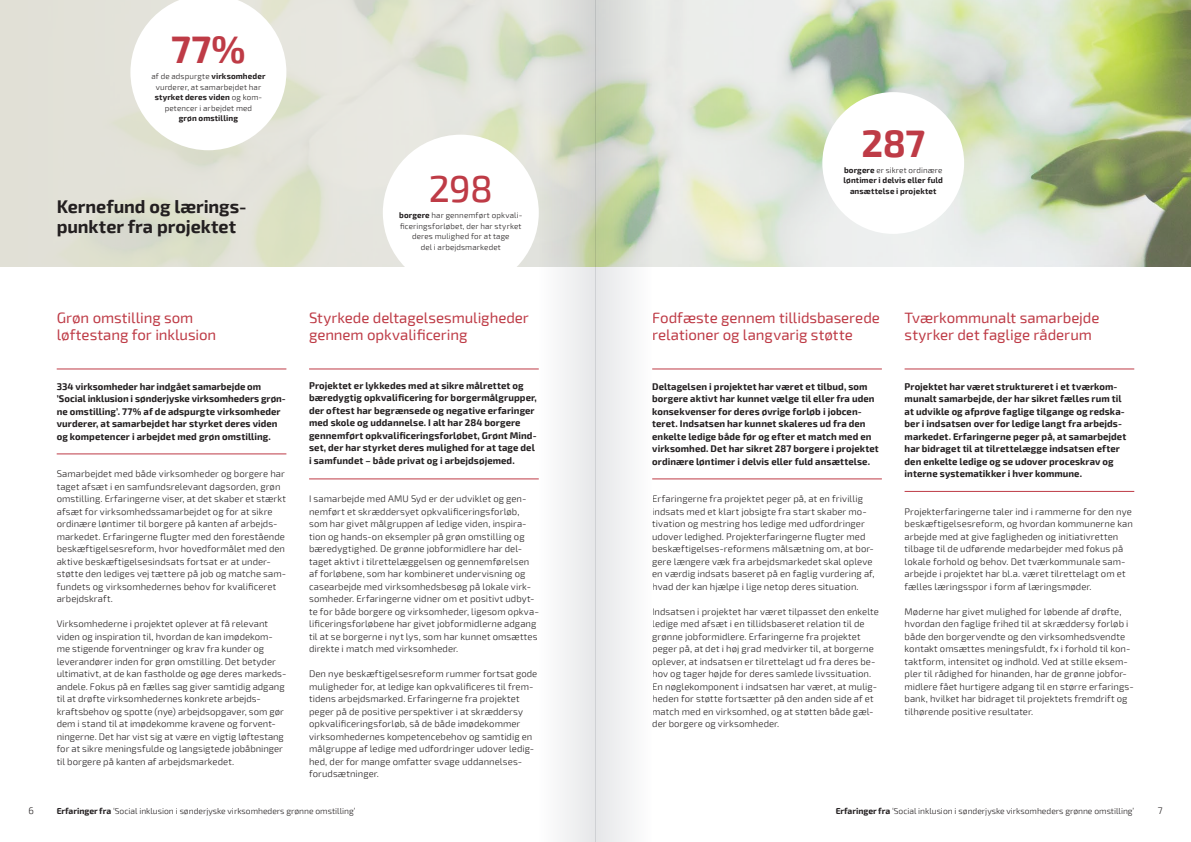
<style>
.page{position:relative;width:1191px;height:842px;background:#fff}
.page>*{position:absolute;margin:0;border:0;box-sizing:border-box;transform-origin:0 0}
.t1{font:700 37.5px "Exo 2";color:#be3b46}
.t2{font:500 37.5px "Exo 2";color:#be3b46}
.t3{font:700 18px/20px "Exo 2";letter-spacing:-.005em;color:#231f20}
.t4{font:15px/17px "Exo 2";letter-spacing:-.005em;color:#be3b46}
.t5{font:300 9.5px/12.5px "Exo 2";letter-spacing:.01em;color:#231f20}
.t6{font:700 9.5px/12.5px "Exo 2";letter-spacing:.01em;color:#231f20}
.t7{font:300 8.5px "Exo 2";color:#231f20}
.t8{font:300 8px/10.5px "Exo 2";letter-spacing:.015em;color:#231f20;text-align:center}
.t9{font:700 8px/10.5px "Exo 2";letter-spacing:.015em;color:#231f20;text-align:center}
.s1{font-weight:700}
.s2{font-weight:300}
</style>
<div class="page">
<img style="left:0;top:0;width:1191px;height:266px">
<hr style="left:652px;top:369px;width:230px;height:1px;background:#be3b46">
<hr style="left:652px;top:479px;width:230px;height:1px;background:#be3b46">
<hr style="left:904px;top:369px;width:230px;height:1px;background:#be3b46">
<hr style="left:904px;top:491px;width:230px;height:1px;background:#be3b46">
<svg style="left:130px;top:0;width:156px;height:150px"></svg>
<div style="left:822px;top:92px;width:142px;height:142px;background:#fff;border-radius:50%"></div>
<hr style="left:57px;top:369px;width:229px;height:1px;background:#be3b46">
<hr style="left:57px;top:454px;width:229px;height:1px;background:#be3b46">
<hr style="left:309px;top:369px;width:230px;height:1px;background:#be3b46">
<hr style="left:309px;top:479px;width:230px;height:1px;background:#be3b46">
<div style="left:383px;top:135px;width:156px;height:156px;background:#fff;border-radius:50%"></div>
<svg style="left:595px;top:0;width:57px;height:842px"></svg>
<svg style="left:539px;top:0;width:56px;height:842px"></svg>
<h1 class="t1" style="left:171px;top:28px;width:76px">77%</h1>
<p class="t8" style="left:151px;top:71px;width:115px">af de adspurgte <span class="s1">virksomheder </span>vurderer, at samarbejdet har <span class="s1">styrket deres viden</span> og kom&shy;petencer i arbejdet med</p>
<p class="t9" style="left:179px;top:113px;width:61px">grøn omstilling</p>
<h2 class="t3" style="left:57px;top:197px;width:191px">Kernefund og lærings&shy;punkter fra projektet</h2>
<h1 class="t2" style="left:429px;top:167px;width:66px">298</h1>
<p class="t8" style="left:399px;top:210px;width:124px"><span class="s1">borgere</span> har gennemført opkvali&shy;ficeringsforløbet, der har styrket deres mulighed for at tage<br>del i arbejdsmarkedet</p>
<h3 class="t4" style="left:57px;top:309px;width:161px">Grøn omstilling som løftestang for inklusion</h3>
<p class="t6" style="left:57px;top:380px;width:231px">334 virksomheder har indgået samarbejde om ’Social inklusion i sønderjyske virksomheders grøn&shy;ne omstilling’. 77% af de adspurgte virksomheder vurderer, at samarbejdet har styrket deres viden og kompetencer i arbejdet med grøn omstilling.</p>
<p class="t5" style="left:57px;top:468px;width:231px">Samarbejdet med både virksomheder og borgere har taget afsæt i en samfundsrelevant dagsorden, grøn omstilling. Erfaringerne viser, at det skaber et stærkt afsæt for virksomhedssamarbejdet og for at sikre ordinære løntimer til borgere på kanten af arbejds&shy;markedet. Erfaringerne flugter med den forestående beskæftigelsesreform, hvor hovedformålet med den aktive beskæftigelsesindsats fortsat er at under&shy;støtte den lediges vej tættere på job og matche sam&shy;fundets og virksomhedernes behov for kvalificeret arbejdskraft.</p>
<p class="t5" style="left:57px;top:618px;width:231px">Virksomhederne i projektet oplever at få relevant viden og inspiration til, hvordan de kan imødekom&shy;me stigende forventninger og krav fra kunder og leverandører inden for grøn omstilling. Det betyder ultimativt, at de kan fastholde og øge deres markeds&shy;andele. Fokus på en fælles sag giver samtidig adgang til at drøfte virksomhedernes konkrete arbejds&shy;kraftsbehov og spotte (nye) arbejdsopgaver, som gør dem i stand til at imødekomme kravene og forvent&shy;ningerne. Det har vist sig at være en vigtig løftestang for at sikre meningsfulde og langsigtede jobåbninger til borgere på kanten af arbejdsmarkedet.</p>
<h3 class="t4" style="left:309px;top:309px;width:221px">Styrkede deltagelsesmuligheder gennem opkvalificering</h3>
<p class="t6" style="left:309px;top:379px;width:229px">Projektet er lykkedes med at sikre målrettet og bæredygtig opkvalificering for borgermålgrupper, der oftest har begrænsede og negative erfaringer med skole og uddannelse. I alt har 284 borgere gennemført opkvalificeringsforløbet, Grønt Mind&shy;set, der har styrket deres mulighed for at tage del i samfundet – både privat og i arbejdsøjemed.</p>
<p class="t5" style="left:309px;top:493px;width:231px">I samarbejde med AMU Syd er der udviklet og gen&shy;nemført et skræddersyet opkvalificeringsforløb, som har givet målgruppen af ledige viden, inspira&shy;tion og hands-on eksempler på grøn omstilling og bæredygtighed. De grønne jobformidlere har del&shy;taget aktivt i tilrettelæggelsen og gennemførelsen af forløbene, som har kombineret undervisning og casearbejde med virksomhedsbesøg på lokale virk&shy;somheder. Erfaringerne vidner om et positivt udbyt&shy;te for både borgere og virksomheder, ligesom opkva&shy;lificeringsforløbene har givet jobformidlerne adgang til at se borgerne i nyt lys, som har kunnet omsættes direkte i match med virksomheder.</p>
<p class="t5" style="left:309px;top:668px;width:230px">Den nye beskæftigelsesreform rummer fortsat gode muligheder for, at ledige kan opkvalificeres til frem&shy;tidens arbejdsmarked. Erfaringerne fra projektet peger på de positive perspektiver i at skræddersy opkvalificeringsforløb, så de både imødekommer virksomhedernes kompetencebehov og samtidig en målgruppe af ledige med udfordringer udover ledig&shy;hed, der for mange omfatter svage uddannelses&shy;forudsætninger.</p>
<h1 class="t1" style="left:861px;top:121px;width:65px">287</h1>
<p class="t9" style="left:843px;top:165px;width:101px">borgere <span class="s2">er sikret ordinære </span>løntimer i delvis eller fuld ansættelse i projektet</p>
<h3 class="t4" style="left:652px;top:309px;width:229px">Fodfæste gennem tillidsbaserede relationer og langvarig støtte</h3>
<p class="t6" style="left:652px;top:380px;width:228px">Deltagelsen i projektet har været et tilbud, som borgere aktivt har kunnet vælge til eller fra uden konsekvenser for deres øvrige forløb i jobcen&shy;teret. Indsatsen har kunnet skaleres ud fra den enkelte ledige både før og efter et match med en virksomhed. Det har sikret 287 borgere i projektet ordinære løntimer i delvis eller fuld ansættelse.</p>
<p class="t5" style="left:652px;top:493px;width:224px">Erfaringerne fra projektet peger på, at en frivillig indsats med et klart jobsigte fra start skaber mo&shy;tivation og mestring hos ledige med udfordringer udover ledighed. Projekterfaringerne flugter med beskæftigelses-reformens målsætning om, at bor&shy;gere længere væk fra arbejdsmarkedet skal opleve en værdig indsats baseret på en faglig vurdering af, hvad der kan hjælpe i lige netop deres situation.</p>
<p class="t5" style="left:652px;top:605px;width:228px">Indsatsen i projektet har været tilpasset den enkelte ledige med afsæt i en tillidsbaseret relation til de grønne jobformidlere. Erfaringerne fra projektet peger på, at det i høj grad medvirker til, at borgerne oplever, at indsatsen er tilrettelagt ud fra deres be&shy;hov og tager højde for deres samlede livssituation.<br>En nøglekomponent i indsatsen har været, at mulig&shy;heden for støtte fortsætter på den anden side af et match med en virksomhed, og at støtten både gæl&shy;der borgere og virksomheder.</p>
<h3 class="t4" style="left:904px;top:309px;width:196px">Tværkommunalt samarbejde styrker det faglige råderum</h3>
<p class="t6" style="left:904px;top:380px;width:223px">Projektet har været struktureret i et tværkom&shy;munalt samarbejde, der har sikret fælles rum til at udvikle og afprøve faglige tilgange og redska&shy;ber i indsatsen over for ledige langt fra arbejds&shy;markedet. Erfaringerne peger på, at samarbejdet har bidraget til at tilrettelægge indsatsen efter den enkelte ledige og se udover proceskrav og interne systematikker i hver kommune.</p>
<p class="t5" style="left:904px;top:505px;width:230px">Projekterfaringerne taler ind i rammerne for den nye beskæftigelsesreform, og hvordan kommunerne kan arbejde med at give fagligheden og initiativretten tilbage til de udførende medarbejder med fokus på lokale forhold og behov. Det tværkommunale sam&shy;arbejde i projektet har bl.a. været tilrettelagt om et fælles læringsspor i form af læringsmøder.</p>
<p class="t5" style="left:904px;top:605px;width:231px">Møderne har givet mulighed for løbende af drøfte, hvordan den faglige frihed til at skræddersy forløb i både den borgervendte og den virksomhedsvendte kontakt omsættes meningsfuldt, fx i forhold til kon&shy;taktform, intensitet og indhold. Ved at stille eksem&shy;pler til rådighed for hinanden, har de grønne jobfor&shy;midlere fået hurtigere adgang til en større erfarings&shy;bank, hvilket har bidraget til projektets fremdrift og tilhørende positive resultater.</p>
<p class="t5" style="left:28px;top:804px;width:7px">6</p>
<p class="t7" style="left:57px;top:806px;width:300px"><span class="s1">Erfaringer fra</span> ‘Social inklusion i sønderjyske virksomheders grønne omstilling’</p>
<p class="t7" style="left:835px;top:806px;width:300px"><span class="s1">Erfaringer fra</span> ‘Social inklusion i sønderjyske virksomheders grønne omstilling’</p>
<p class="t5" style="left:1157px;top:804px;width:6px">7</p>
</div>
